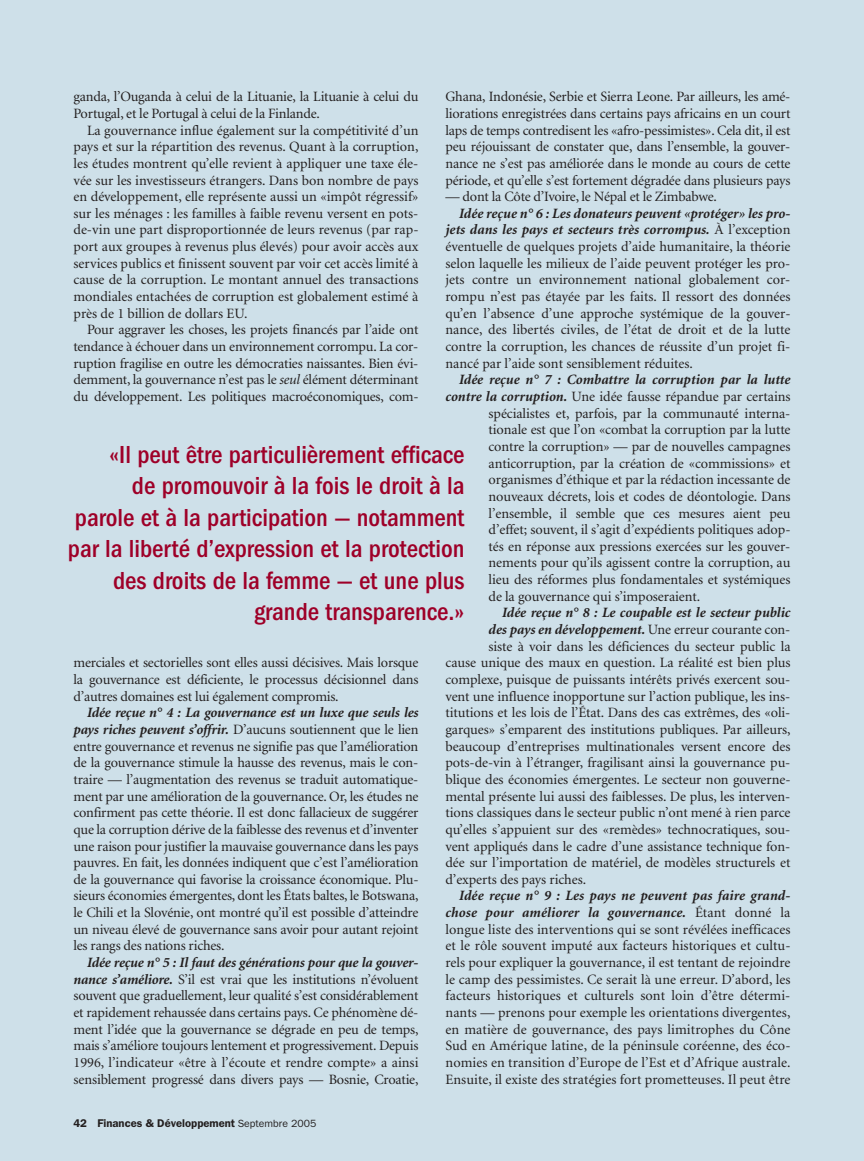
<style>
.page{position:relative;width:864px;height:1161px;background:#cee0e9}
.page>*{position:absolute;margin:0;border:0;box-sizing:border-box;transform-origin:0 0}
.t1{font:500 condensed 25.5px/31.5px "Franklin Gothic";color:#9e0028;text-align:right}
.t2{font:14.25px/16.6px "Minion";letter-spacing:-.005em;color:#231f1f;text-align:justify}
.t3{font:italic 700 14.25px "Minion";letter-spacing:-.005em;color:#231f1f}
.t4{font:600 11.25px "Franklin Gothic";color:#231f1f}
.s1{font-weight:700;font-style:italic}
.s2{font-weight:400;font-style:normal}
.s3{font-style:italic}
.s4{font-weight:400;font-size:10.5px}
</style>
<div class="page">
<p class="t2" style="left:446px;top:90px;width:347px">Ghana, Indonésie, Serbie et Sierra Leone. Par ailleurs, les amé&shy;liorations enregistrées dans certains pays africains en un court laps de temps contredisent les «afro-pessimistes». Cela dit, il est peu réjouissant de constater que, dans l’ensemble, la gouver&shy;nance ne s’est pas améliorée dans le monde au cours de cette période, et qu’elle s’est fortement dégradée dans plusieurs pays</p>
<p class="t2" style="left:446px;top:189px;width:273px">— dont la Côte d’Ivoire, le Népal et le Zimbabwe.</p>
<p class="t2" style="left:446px;top:206px;width:347px;text-indent:14px"><span class="s1">Idée reçue n° 6 : Les donateurs peuvent «protéger» les pro&shy;jets dans les pays et secteurs très corrompus.</span> À l’exception éventuelle de quelques projets d’aide humanitaire, la théorie selon laquelle les milieux de l’aide peuvent protéger les pro&shy;jets contre un environnement national globalement cor&shy;rompu n’est pas étayée par les faits. Il ressort des données qu’en l’absence d’une approche systémique de la gouver&shy;nance, des libertés civiles, de l’état de droit et de la lutte contre la corruption, les chances de réussite d’un projet fi&shy;nancé par l’aide sont sensiblement réduites.</p>
<p class="t3" style="left:459px;top:374px;width:333px">Idée reçue n° 7 : Combattre la corruption par la lutte</p>
<p class="t2" style="left:446px;top:389px;width:347px"><span class="s1">contre la corruption.</span> Une idée fausse répandue par certains</p>
<p class="t2" style="left:489px;top:406px;width:303px">spécialistes et, parfois, par la communauté interna-</p>
<p class="t2" style="left:489px;top:423px;width:303px">tionale est que l’on «combat la corruption par la lutte</p>
<p class="t2" style="left:489px;top:439px;width:303px">contre la corruption» — par de nouvelles campagnes</p>
<p class="t2" style="left:489px;top:456px;width:304px">anticorruption, par la création de «commissions» et</p>
<p class="t2" style="left:489px;top:473px;width:303px">organismes d’éthique et par la rédaction incessante de</p>
<p class="t2" style="left:489px;top:489px;width:303px">nouveaux décrets, lois et codes de déontologie. Dans</p>
<p class="t2" style="left:489px;top:506px;width:303px">l’ensemble, il semble que ces mesures aient peu</p>
<p class="t2" style="left:489px;top:522px;width:303px">d’effet; souvent, il s’agit d’expédients politiques adop-</p>
<p class="t2" style="left:489px;top:539px;width:303px">tés en réponse aux pressions exercées sur les gouver-</p>
<p class="t2" style="left:489px;top:556px;width:303px">nements pour qu’ils agissent contre la corruption, au</p>
<p class="t2" style="left:489px;top:572px;width:303px">lieu des réformes plus fondamentales et systémiques</p>
<p class="t2" style="left:489px;top:589px;width:213px">de la gouvernance qui s’imposeraient.</p>
<p class="t3" style="left:502px;top:607px;width:290px">Idée reçue n° 8 : Le coupable est le secteur public</p>
<p class="t3" style="left:489px;top:624px;width:303px">des pays en développement. <span class="s2">Une erreur courante con-</span></p>
<p class="t2" style="left:489px;top:639px;width:303px">siste à voir dans les déficiences du secteur public la</p>
<p class="t2" style="left:446px;top:656px;width:347px">cause unique des maux en question. La réalité est bien plus</p>
<p class="t2" style="left:446px;top:672px;width:346px">complexe, puisque de puissants intérêts privés exercent sou-</p>
<p class="t2" style="left:446px;top:689px;width:346px">vent une influence inopportune sur l’action publique, les ins-</p>
<p class="t2" style="left:446px;top:706px;width:346px">titutions et les lois de l’État. Dans des cas extrêmes, des «oli-</p>
<p class="t2" style="left:446px;top:722px;width:347px">garques» s’emparent des institutions publiques. Par ailleurs,</p>
<p class="t2" style="left:446px;top:739px;width:346px">beaucoup d’entreprises multinationales versent encore des</p>
<p class="t2" style="left:446px;top:756px;width:347px">pots-de-vin à l’étranger, fragilisant ainsi la gouvernance pu-</p>
<p class="t2" style="left:446px;top:772px;width:347px">blique des économies émergentes. Le secteur non gouverne-</p>
<p class="t2" style="left:446px;top:789px;width:346px">mental présente lui aussi des faiblesses. De plus, les interven-</p>
<p class="t2" style="left:446px;top:806px;width:347px">tions classiques dans le secteur public n’ont mené à rien parce</p>
<p class="t2" style="left:446px;top:822px;width:346px">qu’elles s’appuient sur des «remèdes» technocratiques, sou-</p>
<p class="t2" style="left:446px;top:839px;width:347px">vent appliqués dans le cadre d’une assistance technique fon-</p>
<p class="t2" style="left:446px;top:855px;width:346px">dée sur l’importation de matériel, de modèles structurels et</p>
<p class="t2" style="left:446px;top:872px;width:142px">d’experts des pays riches.</p>
<p class="t2" style="left:446px;top:889px;width:347px;text-indent:14px"><span class="s1">Idée reçue n° 9 : Les pays ne peuvent pas faire grand&shy;chose pour améliorer la gouvernance.</span> Étant donné la longue liste des interventions qui se sont révélées inefficaces et le rôle souvent imputé aux facteurs historiques et cultu&shy;rels pour expliquer la gouvernance, il est tentant de rejoindre le camp des pessimistes. Ce serait là une erreur. D’abord, les facteurs historiques et culturels sont loin d’être détermi&shy;nants — prenons pour exemple les orientations divergentes, en matière de gouvernance, des pays limitrophes du Cône Sud en Amérique latine, de la péninsule coréenne, des éco&shy;nomies en transition d’Europe de l’Est et d’Afrique australe.<br>Ensuite, il existe des stratégies fort prometteuses. Il peut être</p>
<p class="t2" style="left:74px;top:90px;width:347px">ganda, l’Ouganda à celui de la Lituanie, la Lituanie à celui du<br>Portugal, et le Portugal à celui de la Finlande.</p>
<p class="t2" style="left:74px;top:123px;width:347px;text-indent:14px">La gouvernance influe également sur la compétitivité d’un pays et sur la répartition des revenus. Quant à la corruption, les études montrent qu’elle revient à appliquer une taxe éle&shy;vée sur les investisseurs étrangers. Dans bon nombre de pays en développement, elle représente aussi un «impôt régressif» sur les ménages : les familles à faible revenu versent en pots&shy;de-vin une part disproportionnée de leurs revenus (par rap&shy;port aux groupes à revenus plus élevés) pour avoir accès aux services publics et finissent souvent par voir cet accès limité à cause de la corruption. Le montant annuel des transactions mondiales entachées de corruption est globalement estimé à près de 1 billion de dollars EU.</p>
<p class="t2" style="left:74px;top:323px;width:347px;text-indent:14px">Pour aggraver les choses, les projets financés par l’aide ont tendance à échouer dans un environnement corrompu. La cor&shy;ruption fragilise en outre les démocraties naissantes. Bien évi&shy;demment, la gouvernance n’est pas le <span class="s3">seul</span> élément déterminant du développement. Les politiques macroéconomiques, com-</p>
<h1 class="t1" style="left:68px;top:441px;width:398px">«Il peut être particulièrement efficace<br>de promouvoir à la fois le droit à la parole et à la participation — notamment par la liberté d’expression et la protection des droits de la femme — et une plus grande transparence.»</h1>
<p class="t2" style="left:74px;top:656px;width:347px">merciales et sectorielles sont elles aussi décisives. Mais lorsque la gouvernance est déficiente, le processus décisionnel dans d’autres domaines est lui également compromis.</p>
<p class="t2" style="left:74px;top:706px;width:347px;text-indent:14px"><span class="s1">Idée reçue n° 4 : La gouvernance est un luxe que seuls les pays riches peuvent s’offrir.</span> D’aucuns soutiennent que le lien entre gouvernance et revenus ne signifie pas que l’amélioration de la gouvernance stimule la hausse des revenus, mais le con&shy;traire — l’augmentation des revenus se traduit automatique&shy;ment par une amélioration de la gouvernance. Or, les études ne confirment pas cette théorie. Il est donc fallacieux de suggérer que la corruption dérive de la faiblesse des revenus et d’inventer une raison pour justifier la mauvaise gouvernance dans les pays pauvres. En fait, les données indiquent que c’est l’amélioration de la gouvernance qui favorise la croissance économique. Plu&shy;sieurs économies émergentes, dont les États baltes, le Botswana, le Chili et la Slovénie, ont montré qu’il est possible d’atteindre un niveau élevé de gouvernance sans avoir pour autant rejoint les rangs des nations riches.</p>
<p class="t2" style="left:74px;top:955px;width:347px;text-indent:14px"><span class="s1">Idée reçue n° 5 : Il faut des générations pour que la gouver&shy;nance s’améliore.</span> S’il est vrai que les institutions n’évoluent souvent que graduellement, leur qualité s’est considérablement et rapidement rehaussée dans certains pays. Ce phénomène dé&shy;ment l’idée que la gouvernance se dégrade en peu de temps, mais s’améliore toujours lentement et progressivement. Depuis 1996, l’indicateur «être à l’écoute et rendre compte» a ainsi sensiblement progressé dans divers pays — Bosnie, Croatie,</p>
<p class="t4" style="left:74px;top:1119px;width:244px">42 Finances &amp; Développement <span class="s4">Septembre 2005</span></p>
</div>
